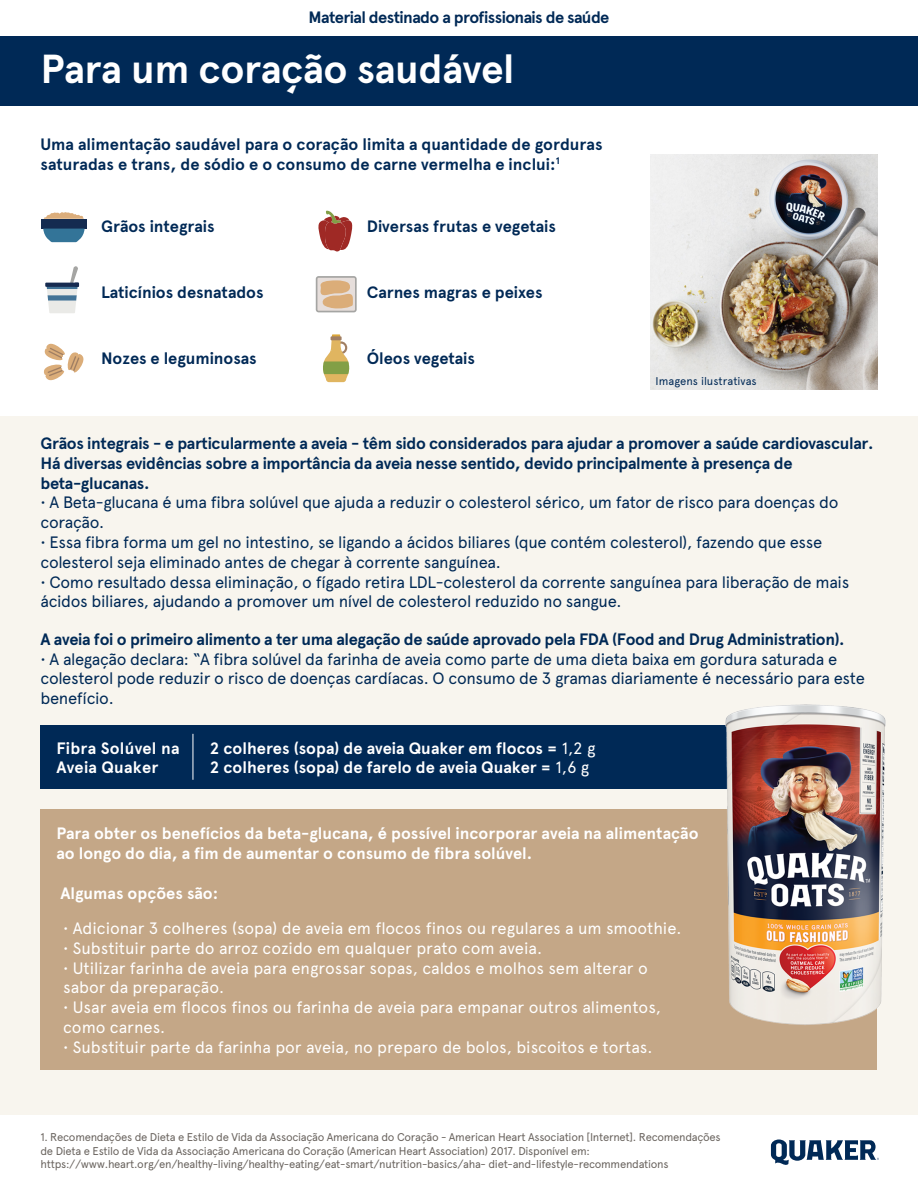
<style>
.page{position:relative;width:918px;height:1188px;background:#fff}
.page>*{position:absolute;margin:0;border:0;box-sizing:border-box;transform-origin:0 0}
.t1{font:700 40.5px "Apercu Pro";letter-spacing:-.01em;color:#fff}
.t2{font:16.5px/19.8px "Apercu Pro";letter-spacing:-.02em;color:#002956}
.t3{font:700 16.5px/19.8px "Apercu Pro";letter-spacing:-.02em;color:#002956}
.t4{font:16.5px/19.8px "Apercu Pro";letter-spacing:-.005em;color:#fff}
.t5{font:700 16.5px/19.8px "Apercu Pro";color:#fff}
.t6{font:700 16.5px/19.8px "Apercu Pro";color:#002956}
.t7{font:11.25px/13.5px "Apercu Pro";letter-spacing:-.025em;color:#6a645f}
.t8{font:11.25px "Apercu Pro";color:#002956}
.s1{font-weight:400}
</style>
<div class="page">
<div style="left:0;top:21px;width:918px;height:84px;background:#002956"></div>
<div style="left:0;top:416px;width:918px;height:699px;background:#f8f5ee"></div>
<div style="left:40px;top:725px;width:697px;height:64px;background:#002956"></div>
<div style="left:0;top:0;width:918px;height:36px;background:#fff"></div>
<div style="left:40px;top:809px;width:838px;height:261px;background:#c4a787"></div>
<img style="left:650px;top:154px;width:228px;height:236px">
<img style="left:725px;top:704px;width:161px;height:321px">
<svg style="left:318px;top:211px;width:35px;height:40px"></svg>
<div style="left:41px;top:219px;width:46px;height:10px;background:#142b50"></div>
<svg style="left:43px;top:229px;width:42px;height:13px"></svg>
<svg style="left:44px;top:212px;width:40px;height:7px"></svg>
<svg style="left:44px;top:343px;width:40px;height:38px"></svg>
<hr style="left:193px;top:734px;width:1px;height:46px;background:#fff">
<svg style="left:316px;top:276px;width:41px;height:36px"></svg>
<svg style="left:47px;top:266px;width:32px;height:47px"></svg>
<svg style="left:323px;top:334px;width:27px;height:48px"></svg>
<svg style="left:331px;top:336px;width:11px;height:4px"></svg>
<svg style="left:771px;top:1140px;width:108px;height:25px"></svg>
<p class="t3" style="left:309px;top:7px;width:302px">Material destinado a profissionais de saúde</p>
<h1 class="t1" style="left:40px;top:38px;width:475px">Para um coração saudável</h1>
<p class="t6" style="left:40px;top:134px;width:564px">Uma alimentação saudável para o coração limita a quantidade de gorduras saturadas e trans, de sódio e o consumo de carne vermelha e inclui:<sup>1</sup></p>
<p class="t3" style="left:101px;top:216px;width:115px">Grãos integrais</p>
<p class="t3" style="left:367px;top:216px;width:191px">Diversas frutas e vegetais</p>
<p class="t3" style="left:101px;top:282px;width:164px">Laticínios desnatados</p>
<p class="t3" style="left:367px;top:282px;width:177px">Carnes magras e peixes</p>
<p class="t3" style="left:101px;top:348px;width:157px">Nozes e leguminosas</p>
<p class="t3" style="left:367px;top:348px;width:110px">Óleos vegetais</p>
<p class="t8" style="left:656px;top:373px;width:103px">Imagens ilustrativas</p>
<p class="t3" style="left:40px;top:433px;width:835px">Grãos integrais - e particularmente a aveia - têm sido considerados para ajudar a promover a saúde cardiovascular.<br>Há diversas evidências sobre a importância da aveia nesse sentido, devido principalmente à presença de beta-glucanas.</p>
<p class="t2" style="left:40px;top:492px;width:799px">• A Beta-glucana é uma fibra solúvel que ajuda a reduzir o colesterol sérico, um fator de risco para doenças do coração.</p>
<p class="t2" style="left:40px;top:531px;width:783px">• Essa fibra forma um gel no intestino, se ligando a ácidos biliares (que contém colesterol), fazendo que esse colesterol seja eliminado antes de chegar à corrente sanguínea.</p>
<p class="t2" style="left:40px;top:571px;width:810px">• Como resultado dessa eliminação, o fígado retira LDL-colesterol da corrente sanguínea para liberação de mais ácidos biliares, ajudando a promover um nível de colesterol reduzido no sangue.</p>
<p class="t3" style="left:40px;top:629px;width:806px">A aveia foi o primeiro alimento a ter uma alegação de saúde aprovado pela FDA (Food and Drug Administration).</p>
<p class="t2" style="left:40px;top:648px;width:826px">• A alegação declara: “A fibra solúvel da farinha de aveia como parte de uma dieta baixa em gordura saturada e colesterol pode reduzir o risco de doenças cardíacas. O consumo de 3 gramas diariamente é necessário para este benefício.</p>
<p class="t5" style="left:56px;top:737px;width:125px">Fibra Solúvel na<br>Aveia Quaker</p>
<p class="t5" style="left:210px;top:737px;width:387px">2 colheres (sopa) de aveia Quaker em flocos = <span class="s1">1,2 g<br></span>2 colheres (sopa) de farelo de aveia Quaker = <span class="s1">1,6 g</span></p>
<p class="t5" style="left:56px;top:823px;width:644px">Para obter os benefícios da beta-glucana, é possível incorporar aveia na alimentação ao longo do dia, a fim de aumentar o consumo de fibra solúvel.</p>
<p class="t5" style="left:60px;top:882px;width:159px">Algumas opções são:</p>
<p class="t4" style="left:63px;top:917px;width:620px">• Adicionar 3 colheres (sopa) de aveia em flocos finos ou regulares a um smoothie.</p>
<p class="t4" style="left:63px;top:937px;width:480px">• Substituir parte do arroz cozido em qualquer prato com aveia.</p>
<p class="t4" style="left:63px;top:957px;width:586px">• Utilizar farinha de aveia para engrossar sopas, caldos e molhos sem alterar o sabor da preparação.</p>
<p class="t4" style="left:63px;top:996px;width:599px">• Usar aveia em flocos finos ou farinha de aveia para empanar outros alimentos, como carnes.</p>
<p class="t4" style="left:63px;top:1036px;width:591px">• Substituir parte da farinha por aveia, no preparo de bolos, biscoitos e tortas.</p>
<p class="t7" style="left:40px;top:1130px;width:682px">1. Recomendações de Dieta e Estilo de Vida da Associação Americana do Coração - American Heart Association [Internet]. Recomendações de Dieta e Estilo de Vida da Associação Americana do Coração (American Heart Association) 2017. Disponível em: https://www.heart.org/en/healthy-living/healthy-eating/eat-smart/nutrition-basics/aha- diet-and-lifestyle-recommendations</p>
</div>
